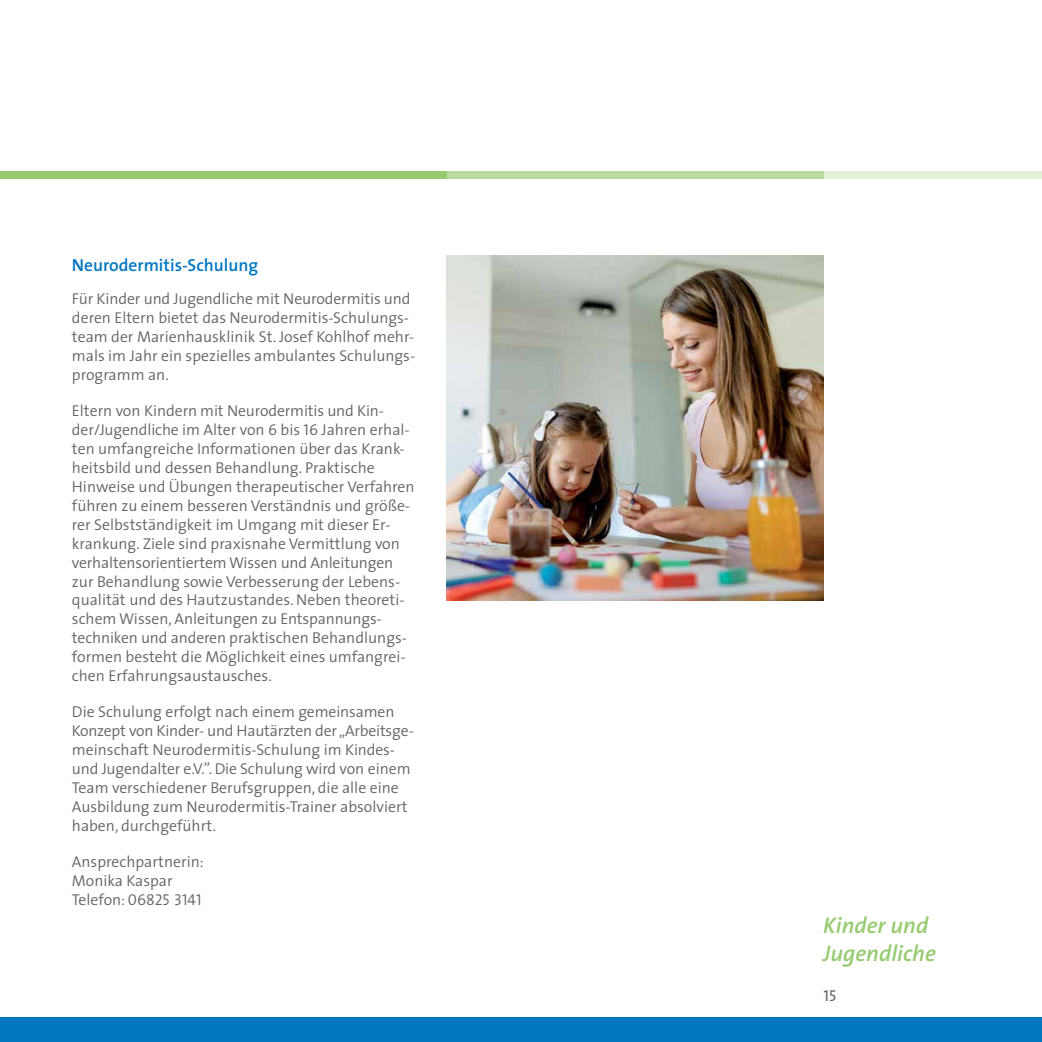
<style>
.page{position:relative;width:1042px;height:1042px;background:#fff}
.page>*{position:absolute;margin:0;border:0;box-sizing:border-box;transform-origin:0 0}
.t1{font:italic 600 22.75px/28px "The Sans";color:#95cb6e}
.t2{font:600 17.5px "The Sans";color:#0077c1}
.t3{font:300 15.75px/18.9px "The Sans";color:#636466}
.t4{font:15.75px "The Sans Semi Light Caps";color:#636466}
.t5{font:15.75px "The Sans Caps";color:#636466}
.s1{font-family:"The Sans Semi Light Caps";font-weight:400}
.s2{font-family:"The Sans";font-weight:300}
</style>
<div class="page">
<div style="left:0;top:1017px;width:1042px;height:25px;background:#0077c1"></div>
<div style="left:765px;top:172px;width:277px;height:7px;background:#e2f0d7"></div>
<div style="left:443px;top:172px;width:380px;height:7px;background:#b9db9e"></div>
<div style="left:0;top:172px;width:446px;height:7px;background:#95cb6e"></div>
<img style="left:446px;top:255px;width:377px;height:345px">
<p class="t2" style="left:72px;top:258px;width:188px">Neurodermitis-Schulung</p>
<p class="t3" style="left:72px;top:291px;width:345px">Für Kinder und Jugendliche mit Neurodermitis und deren Eltern bietet das Neurodermitis-Schulungs&shy;team der Marienhausklinik St. Josef Kohlhof mehr&shy;mals im Jahr ein spezielles ambulantes Schulungs&shy;programm an.</p>
<p class="t3" style="left:72px;top:403px;width:344px">Eltern von Kindern mit Neurodermitis und Kin&shy;der/Jugendliche im Alter von <span class="s1">6</span> bis <span class="s1">16</span> Jahren erhal&shy;ten umfangreiche Informationen über das Krank&shy;heitsbild und dessen Behandlung. Praktische Hinweise und Übungen therapeutischer Verfahren führen zu einem besseren Verständnis und größe&shy;rer Selbstständigkeit im Umgang mit dieser Er&shy;krankung. Ziele sind praxisnahe Vermittlung von verhaltensorientiertem Wissen und Anleitungen zur Behandlung sowie Verbesserung der Lebens&shy;qualität und des Hautzustandes. Neben theoreti&shy;schem Wissen, Anleitungen zu Entspannungs&shy;techniken und anderen praktischen Behandlungs&shy;formen besteht die Möglichkeit eines umfangrei&shy;chen Erfahrungsaustausches.</p>
<p class="t3" style="left:72px;top:704px;width:343px">Die Schulung erfolgt nach einem gemeinsamen Konzept von Kinder- und Hautärzten der „Arbeitsge&shy;meinschaft Neurodermitis-Schulung im Kindes&shy;und Jugendalter e.V.”. Die Schulung wird von einem Team verschiedener Berufsgruppen, die alle eine Ausbildung zum Neurodermitis-Trainer absolviert haben, durchgeführt.</p>
<p class="t3" style="left:72px;top:854px;width:133px">Ansprechpartnerin:<br>Monika Kaspar</p>
<p class="t4" style="left:72px;top:894px;width:131px"><span class="s2">Telefon:</span> 06825 3141</p>
<h1 class="t1" style="left:823px;top:913px;width:114px">Kinder und<br>Jugendliche</h1>
<p class="t5" style="left:823px;top:990px;width:14px">15</p>
</div>
